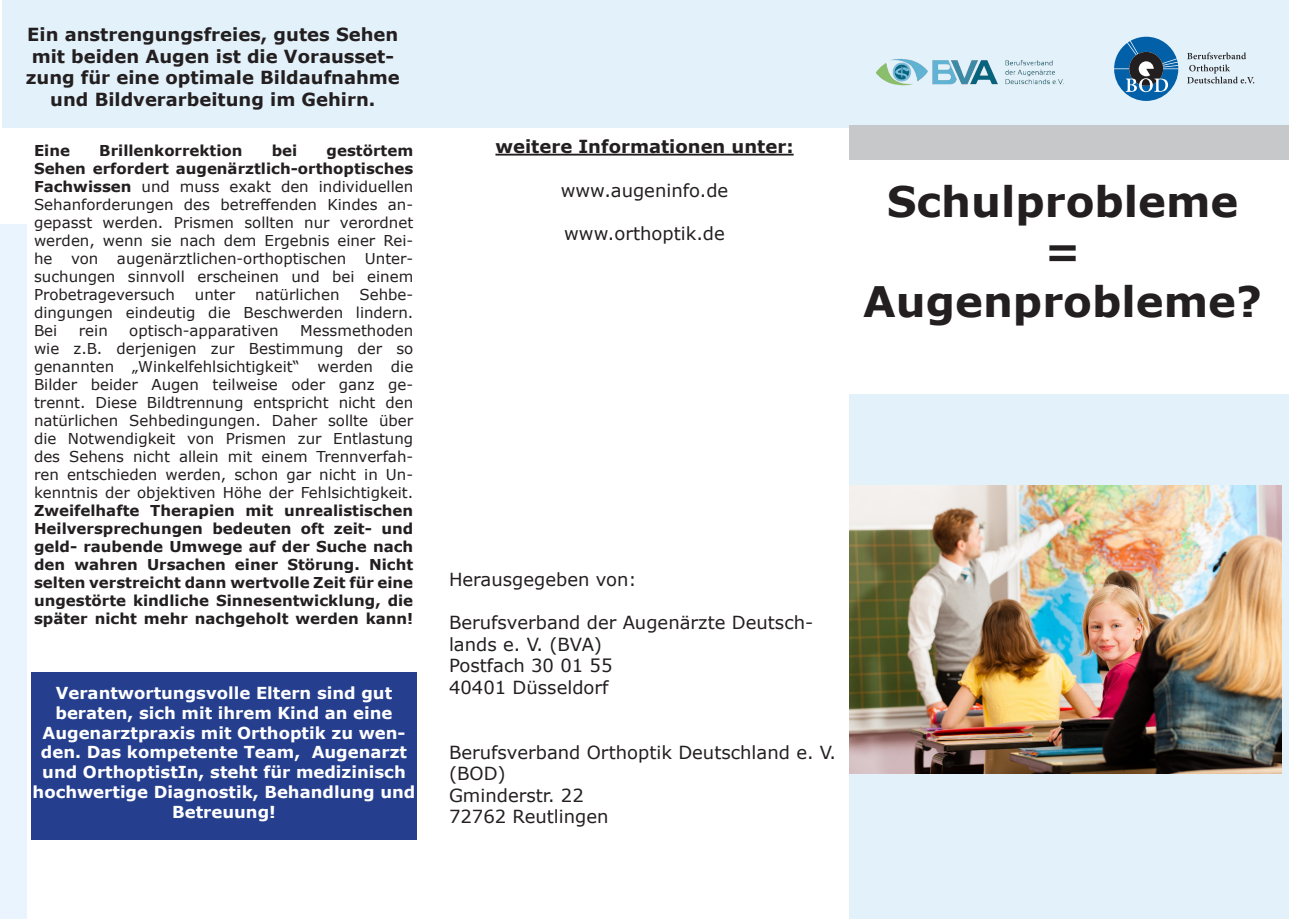
<style>
.page{position:relative;width:1289px;height:919px;background:#fff}
.page>*{position:absolute;margin:0;border:0;box-sizing:border-box;transform-origin:0 0}
.t1{font:700 42px "Verdana";color:#231f20}
.t2{font:18px/21.6px "Verdana";color:#231f20}
.t3{font:700 18px/21.6px "Verdana";color:#231f20;text-align:center}
.t4{font:700 16.5px/19.8px "Verdana";color:#fff;text-align:center}
.t5{font:15px/18px "Verdana";color:#231f20;text-align:justify}
.t6{font:700 15px/18px "Verdana";color:#231f20;text-align:justify}
.s1{font-weight:700}
</style>
<div class="page">
<div style="left:851px;top:0;width:437px;height:128px;background:#e3f2fa"></div>
<div style="left:0;top:224px;width:27px;height:694px;background:#eaf4fe"></div>
<div style="left:849px;top:394px;width:439px;height:524px;background:#e3f2fa"></div>
<hr style="left:495px;top:154px;width:298px;height:1px;background:#231f20">
<img style="left:849px;top:485px;width:432px;height:288px">
<div style="left:413px;top:0;width:438px;height:128px;background:#e3f2fa"></div>
<div style="left:2px;top:0;width:438px;height:128px;background:#e3f2fa"></div>
<div style="left:849px;top:125px;width:439px;height:34px;background:#c7c8ca"></div>
<svg style="left:1187px;top:52px;width:67px;height:31px"></svg>
<svg style="left:1114px;top:37px;width:64px;height:64px"></svg>
<div style="left:31px;top:672px;width:386px;height:167px;background:#253f8e"></div>
<img style="left:876px;top:58px;width:188px;height:28px">
<p class="t3" style="left:26px;top:23px;width:376px">Ein anstrengungsfreies, gutes Sehen mit beiden Augen ist die Vorausset&shy;zung für eine optimale Bildaufnahme und Bildverarbeitung im Gehirn.</p>
<p class="t6" style="left:34px;top:141px;width:38px">Eine</p>
<p class="t6" style="left:99px;top:141px;width:145px">Brillenkorrektion</p>
<p class="t6" style="left:272px;top:141px;width:27px">bei</p>
<p class="t6" style="left:326px;top:141px;width:88px">gestörtem</p>
<p class="t5" style="left:34px;top:159px;width:381px"><span class="s1">Sehen erfordert augenärztlich-orthoptisches Fachwissen</span> und muss exakt den individuellen Sehanforderungen des betreffenden Kindes an&shy;gepasst werden. Prismen sollten nur verordnet werden, wenn sie nach dem Ergebnis einer Rei&shy;he von augenärztlichen-orthoptischen Unter&shy;suchungen sinnvoll erscheinen und bei einem Probetrageversuch</p>
<p class="t5" style="left:34px;top:285px;width:381px;text-align:right">Sehbe-<br>dingungen eindeutig die Beschwerden lindern.</p>
<p class="t5" style="left:34px;top:321px;width:25px">Bei</p>
<p class="t5" style="left:79px;top:321px;width:30px">rein</p>
<p class="t5" style="left:129px;top:321px;width:151px">optisch-apparativen</p>
<p class="t5" style="left:195px;top:285px;width:42px">unter</p>
<p class="t5" style="left:255px;top:285px;width:86px">natürlichen</p>
<p class="t5" style="left:34px;top:321px;width:381px;text-align:right">Messmethoden<br>wie z.B. derjenigen zur Bestimmung der so</p>
<p class="t5" style="left:34px;top:357px;width:381px">genannten „Winkelfehlsichtigkeit“ werden die Bilder beider Augen teilweise oder ganz ge&shy;trennt. Diese Bildtrennung entspricht nicht den natürlichen Sehbedingungen. Daher sollte über die Notwendigkeit von Prismen zur Entlastung des Sehens nicht allein mit einem Trennverfah&shy;ren entschieden werden, schon gar nicht in Un&shy;kenntnis der objektiven Höhe der Fehlsichtigkeit.</p>
<p class="t6" style="left:34px;top:501px;width:381px">Zweifelhafte Therapien mit unrealistischen Heilversprechungen bedeuten oft zeit- und geld- raubende Umwege auf der Suche nach den wahren Ursachen einer Störung. Nicht selten verstreicht dann wertvolle Zeit für eine ungestörte kindliche Sinnesentwicklung, die später nicht mehr nachgeholt werden kann!</p>
<p class="t4" style="left:56px;top:682px;width:338px">Verantwortungsvolle Eltern sind gut</p>
<p class="t4" style="left:55px;top:702px;width:338px">beraten, sich mit ihrem Kind an eine</p>
<p class="t4" style="left:33px;top:722px;width:384px">Augenarztpraxis mit Orthoptik zu wen&shy;den. Das kompetente Team, Augenarzt und OrthoptistIn, steht für medizinisch hochwertige Diagnostik, Behandlung und Betreuung!</p>
<p class="t3" style="left:495px;top:136px;width:300px">weitere Informationen unter:</p>
<p class="t2" style="left:560px;top:179px;width:169px">www.augeninfo.de</p>
<p class="t2" style="left:564px;top:222px;width:162px">www.orthoptik.de</p>
<p class="t1" style="left:886px;top:171px;width:353px">Schulprobleme</p>
<p class="t1" style="left:1044px;top:222px;width:38px">=</p>
<p class="t1" style="left:863px;top:272px;width:400px">Augenprobleme?</p>
<p class="t2" style="left:449px;top:568px;width:189px">Herausgegeben von:</p>
<p class="t2" style="left:449px;top:611px;width:366px">Berufsverband der Augenärzte Deutsch&shy;lands e. V. (BVA)</p>
<p class="t2" style="left:449px;top:654px;width:165px">Postfach 30 01 55<br>40401 Düsseldorf</p>
<p class="t2" style="left:449px;top:741px;width:388px">Berufsverband Orthoptik Deutschland e. V. (BOD)</p>
<p class="t2" style="left:449px;top:784px;width:136px">Gminderstr. 22</p>
<p class="t2" style="left:449px;top:805px;width:161px">72762 Reutlingen</p>
</div>
